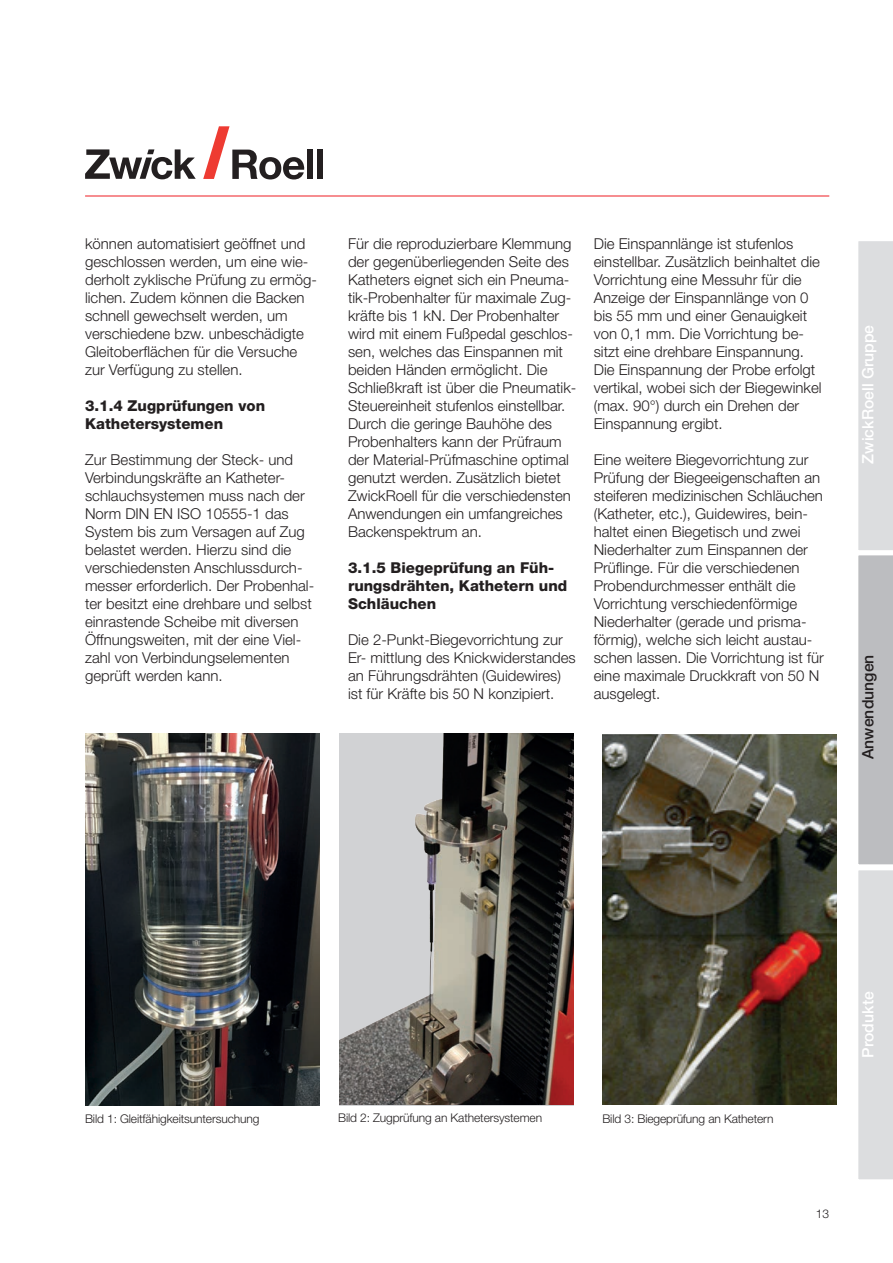
<style>
.page{position:relative;width:893px;height:1263px;background:#fff}
.page>*{position:absolute;margin:0;border:0;box-sizing:border-box;transform-origin:0 0}
.t1{font:500 15.75px "Helvetica Neue LT Std";color:#fff}
.t2{font:500 15.75px "Helvetica Neue LT Std";color:#231f20}
.t3{font:300 15px/18px "Helvetica Neue LT Std";color:#231f20}
.t4{font:800 15px/18px "Helvetica Neue LT Std";color:#231f20}
.t5{font:300 12px "Helvetica Neue LT Std";letter-spacing:-.01em;color:#231f20}
</style>
<div class="page">
<hr style="left:85px;top:196px;width:744px;height:1px;background:#ee1d23">
<svg style="left:85px;top:149px;width:111px;height:30px"></svg>
<svg style="left:203px;top:126px;width:102px;height:53px"></svg>
<div style="left:307px;top:150px;width:6px;height:29px;background:#231f20"></div>
<div style="left:317px;top:150px;width:5px;height:29px;background:#231f20"></div>
<svg style="left:858px;top:241px;width:35px;height:939px;background:#d2d3d5"></svg>
<img style="left:340px;top:734px;width:233px;height:370px">
<img style="left:602px;top:734px;width:234px;height:371px">
<img style="left:85px;top:733px;width:234px;height:372px">
<p class="t3" style="left:85px;top:234px;width:233px">können automatisiert geöffnet und geschlossen werden, um eine wie&shy;derholt zyklische Prüfung zu ermög&shy;lichen. Zudem können die Backen schnell gewechselt werden, um verschiedene bzw. unbeschädigte<br>Gleitoberflächen für die Versuche zur Verfügung zu stellen.</p>
<p class="t4" style="left:85px;top:397px;width:182px">3.1.4 Zugprüfungen von<br>Kathetersystemen</p>
<p class="t3" style="left:85px;top:450px;width:231px">Zur Bestimmung der Steck- und<br>Verbindungskräfte an Katheter&shy;schlauchsystemen muss nach der<br>Norm DIN EN ISO 10555-1 das<br>System bis zum Versagen auf Zug belastet werden. Hierzu sind die verschiedensten Anschlussdurch&shy;messer erforderlich. Der Probenhal&shy;ter besitzt eine drehbare und selbst einrastende Scheibe mit diversen<br>Öffnungsweiten, mit der eine Viel&shy;zahl von Verbindungselementen geprüft werden kann.</p>
<p class="t3" style="left:348px;top:234px;width:230px">Für die reproduzierbare Klemmung der gegenüberliegenden Seite des Katheters eignet sich ein Pneuma&shy;tik-Probenhalter für maximale Zug&shy;kräfte bis 1 kN. Der Probenhalter wird mit einem Fußpedal geschlos&shy;sen, welches das Einspannen mit beiden Händen ermöglicht. Die Schließkraft ist über die Pneumatik-Steuereinheit stufenlos einstellbar.<br>Durch die geringe Bauhöhe des Probenhalters kann der Prüfraum der Material-Prüfmaschine optimal genutzt werden. Zusätzlich bietet ZwickRoell für die verschiedensten Anwendungen ein umfangreiches Backenspektrum an.</p>
<p class="t4" style="left:348px;top:559px;width:221px">3.1.5 Biegeprüfung an Füh&shy;rungsdrähten, Kathetern und<br>Schläuchen</p>
<p class="t3" style="left:348px;top:630px;width:229px">Die 2-Punkt-Biegevorrichtung zur Er- mittlung des Knickwiderstandes an Führungsdrähten (Guidewires) ist für Kräfte bis 50 N konzipiert.</p>
<p class="t3" style="left:594px;top:234px;width:229px">Die Einspannlänge ist stufenlos einstellbar. Zusätzlich beinhaltet die<br>Vorrichtung eine Messuhr für die<br>Anzeige der Einspannlänge von 0 bis 55 mm und einer Genauigkeit von 0,1 mm. Die Vorrichtung be&shy;sitzt eine drehbare Einspannung.<br>Die Einspannung der Probe erfolgt vertikal, wobei sich der Biegewinkel (max. 90°) durch ein Drehen der<br>Einspannung ergibt.</p>
<p class="t3" style="left:594px;top:450px;width:232px">Eine weitere Biegevorrichtung zur Prüfung der Biegeeigenschaften an steiferen medizinischen Schläuchen (Katheter, etc.), Guidewires, bein&shy;haltet einen Biegetisch und zwei Niederhalter zum Einspannen der Prüflinge. Für die verschiedenen Probendurchmesser enthält die Vorrichtung verschiedenförmige Niederhalter (gerade und prisma&shy;förmig), welche sich leicht austau&shy;schen lassen. Die Vorrichtung ist für eine maximale Druckkraft von 50 N ausgelegt.</p>
<p class="t1" style="left:858px;top:464px;width:140px;rotate:-90deg">ZwickRoell Gruppe</p>
<p class="t2" style="left:858px;top:759px;width:106px;rotate:-90deg">Anwendungen</p>
<p class="t5" style="left:85px;top:1111px;width:176px">Bild 1: Gleitfähigkeitsuntersuchung</p>
<p class="t5" style="left:338px;top:1110px;width:206px">Bild 2: Zugprüfung an Kathetersystemen</p>
<p class="t5" style="left:602px;top:1111px;width:173px">Bild 3: Biegeprüfung an Kathetern</p>
<p class="t1" style="left:858px;top:1058px;width:68px;rotate:-90deg">Produkte</p>
<p class="t5" style="left:816px;top:1206px;width:15px">13</p>
</div>
